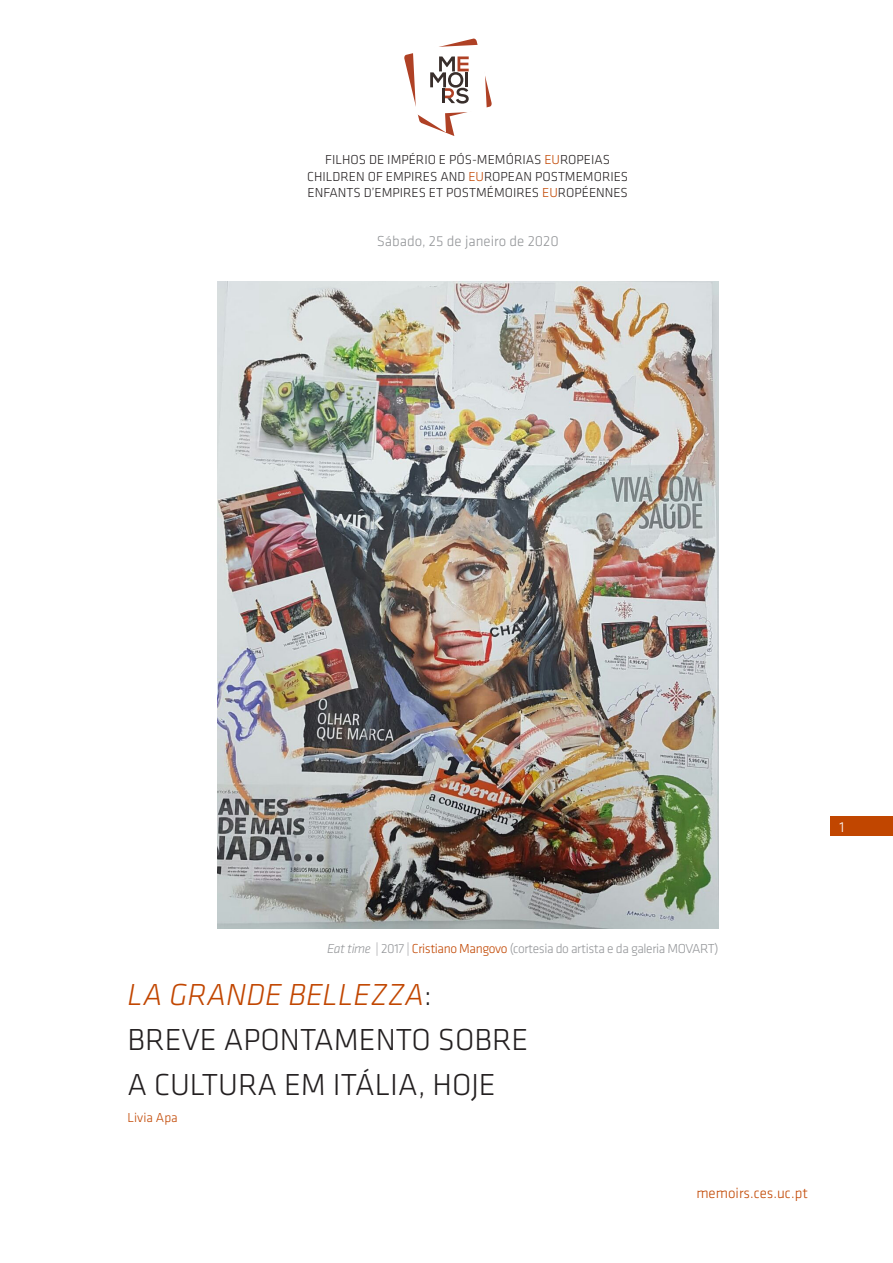
<style>
.page{position:relative;width:893px;height:1263px;background:#fff}
.page>*{position:absolute;margin:0;border:0;box-sizing:border-box;transform-origin:0 0}
.t1{font:300 31.5px/45px "Klavika";color:#231f20}
.t2{font:300 15px "Klavika";color:#939598}
.t3{font:300 15px "Klavika";color:#c14600}
.t4{font:300 15px "Klavika";color:#fff}
.t5{font:300 13.5px/16.5px "Klavika";color:#231f20;text-align:center}
.t6{font:300 13.5px "Klavika";letter-spacing:-.03em;color:#939598}
.t7{font:300 13.5px "Klavika";color:#c14600}
.s1{color:#c14600}
.s2{font-style:italic}
.s3{font-style:italic;color:#c14600}
</style>
<div class="page">
<div style="left:830px;top:817px;width:63px;height:19px;background:#c14600"></div>
<svg style="left:404px;top:38px;width:88px;height:98px"></svg>
<hr style="left:442px;top:88px;width:3px;height:15px;background:#382d2a">
<img style="left:217px;top:281px;width:501px;height:647px">
<p class="t5" style="left:307px;top:152px;width:322px">FILHOS DE IMPÉRIO E PÓS-MEMÓRIAS <span class="s1">EU</span>ROPEIAS<br>CHILDREN OF EMPIRES AND <span class="s1">EU</span>ROPEAN POSTMEMORIES<br>ENFANTS D’EMPIRES ET POSTMÉMOIRES <span class="s1">EU</span>ROPÉENNES</p>
<p class="t2" style="left:377px;top:233px;width:184px">Sábado, 25 de janeiro de 2020</p>
<p class="t4" style="left:840px;top:819px;width:6px">1</p>
<p class="t6" style="left:327px;top:941px;width:393px"><span class="s2">Eat time</span> | 2017 | <span class="s1">Cristiano Mangovo</span> (cortesia do artista e da galeria MOVART)</p>
<h1 class="t1" style="left:128px;top:973px;width:402px"><span class="s3">LA GRANDE BELLEZZA</span>:<br>BREVE APONTAMENTO SOBRE<br>A CULTURA EM ITÁLIA, HOJE</h1>
<p class="t7" style="left:128px;top:1110px;width:52px">Livia Apa</p>
<p class="t3" style="left:696px;top:1185px;width:113px">memoirs.ces.uc.pt</p>
</div>
